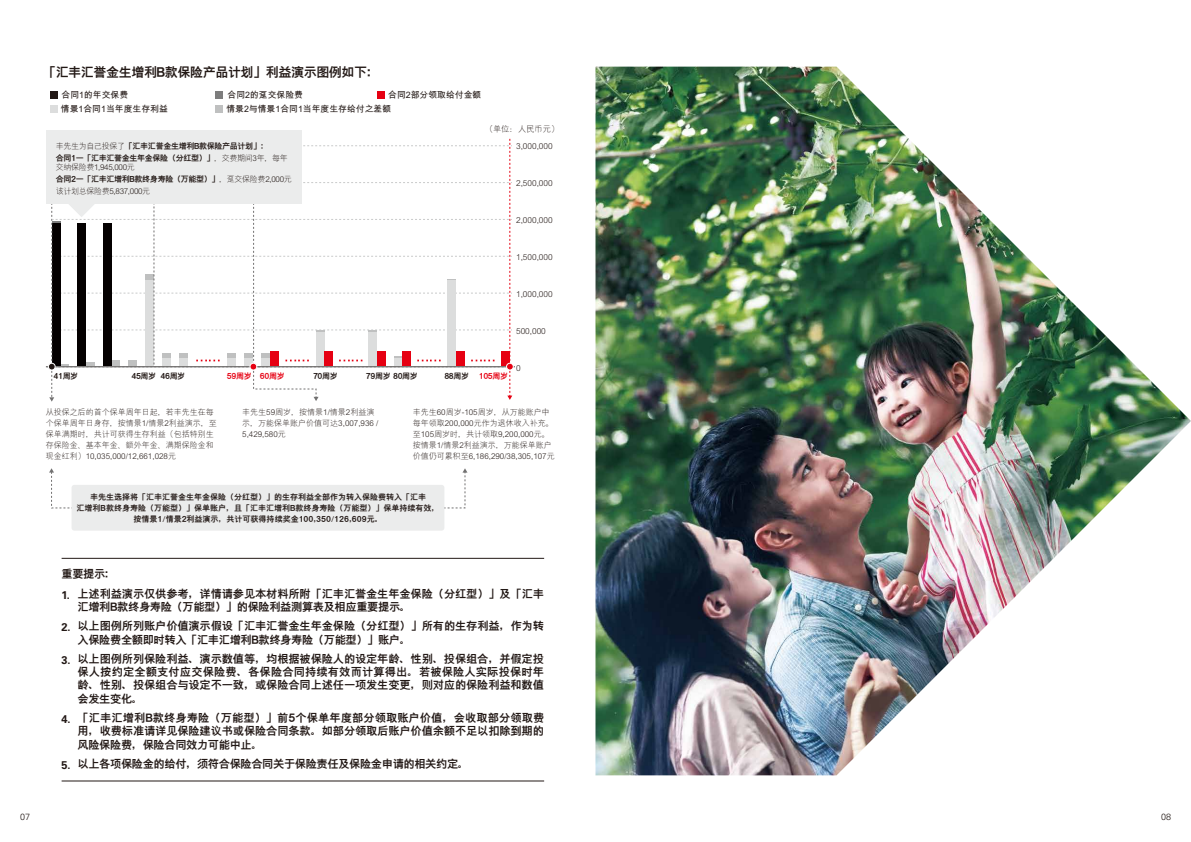
<style>
.page{position:relative;width:1191px;height:842px;background:#fff}
.page>*{position:absolute;margin:0;border:0;box-sizing:border-box;transform-origin:0 0}
.t1{font:800 13px "M Hei PR Cfor HSBC";letter-spacing:-.03em;color:#221815}
.t2{font:800 11.2px/13.2px "M Hei PR Cfor HSBC";letter-spacing:-.01em;color:#221815}
.t3{font:800 11.2px "M Hei PR Cfor HSBC";letter-spacing:-.03em;color:#221815}
.t4{font:700 11.2px "Univers LT Std";color:#221815}
.t5{font:300 9px "Univers LT Std";color:#221815}
.t6{font:700 8.8px "M Hei PR Cfor HSBC";color:#221815}
.t7{font:300 8.2px "M Hei PR Cfor HSBC";color:#221815}
.t8{font:300 8px/11px "M Hei PR Cfor HSBC";color:#221815}
.t9{font:800 8px/11px "M Hei PR Cfor HSBC";color:#221815;text-align:center}
.t10{font:300 8px/12px "M Hei PR Cfor HSBC";letter-spacing:-.04em;color:#221815}
.t11{font:800 8px/12px "M Hei PR Cfor HSBC";letter-spacing:-.04em;color:#221815}
.t12{font:800 8px "M Hei PR Cfor HSBC";letter-spacing:-.05em;color:#e60012}
.t13{font:800 8px "M Hei PR Cfor HSBC";letter-spacing:-.05em;color:#221815}
.s1{color:#221814}
.s2{font-weight:300}
.s3{font-weight:800}
.s4{color:#221815}
</style>
<div class="page">
<img style="left:595px;top:67px;width:596px;height:708px">
<hr style="left:62px;top:558px;width:482px;height:1px;background:#221815">
<hr style="left:62px;top:781px;width:482px;height:1px;background:#221815">
<div style="left:50px;top:105px;width:7px;height:7px;background:#dcdddd"></div>
<div style="left:216px;top:105px;width:7px;height:7px;background:#bfc0c0"></div>
<svg style="left:49px;top:468px;width:5px;height:5px"></svg>
<svg style="left:462px;top:468px;width:5px;height:5px"></svg>
<div style="left:72px;top:485px;width:372px;height:46px;background:#ebecec;border-radius:3px"></div>
<div style="left:50px;top:91px;width:7px;height:7px;background:#221815"></div>
<div style="left:216px;top:91px;width:7px;height:7px;background:#7d7d7d"></div>
<div style="left:377px;top:91px;width:8px;height:7px;background:#e60012"></div>
<hr style="left:46px;top:366px;width:469px;height:1px;background:#494645">
<svg style="left:47px;top:130px;width:465px;height:272px"></svg>
<div style="left:48px;top:363px;width:7px;height:7px;background:#221815;border-radius:50%"></div>
<div style="left:48px;top:363px;width:7px;height:7px;border:1px solid #fff;border-radius:50%"></div>
<div style="left:250px;top:363px;width:7px;height:7px;background:#e60012;border-radius:50%"></div>
<div style="left:250px;top:363px;width:7px;height:7px;border:1px solid #fff;border-radius:50%"></div>
<div style="left:506px;top:363px;width:7px;height:7px;background:#e60012;border-radius:50%"></div>
<div style="left:506px;top:363px;width:7px;height:7px;border:1px solid #fff;border-radius:50%"></div>
<p class="t1" style="left:43px;top:65px;width:338px">「汇丰汇誉金生增利B款保险产品计划」利益演示图例如下：</p>
<p class="t6" style="left:61px;top:90px;width:68px">合同1的年交保费</p>
<p class="t6" style="left:227px;top:90px;width:77px">合同2的趸交保险费</p>
<p class="t6" style="left:388px;top:90px;width:95px"><span class="s1">合同2</span>部分领取给付金额</p>
<p class="t6" style="left:61px;top:104px;width:108px">情景1合同1当年度生存利益</p>
<p class="t6" style="left:226px;top:104px;width:166px">情景2与情景1合同1当年度生存给付之差额</p>
<p class="t7" style="left:485px;top:125px;width:76px">（单位：人民币元）</p>
<p class="t11" style="left:56px;top:139px;width:234px"><span class="s2">丰先生为自己投保了</span>「汇丰汇誉金生增利B款保险产品计划」：<br>合同1一「汇丰汇誉金生年金保险（分红型）」<span class="s2">，交费期间3年，每年</span></p>
<p class="t10" style="left:56px;top:160px;width:238px">交纳保险费1,945,000元<br><span class="s3">合同2一「汇丰汇增利B款终身寿险（万能型）」</span>，趸交保险费2,000元该计划总保险费5,837,000元</p>
<p class="t9" style="left:54px;top:370px;width:26px">41周岁</p>
<p class="t13" style="left:131px;top:372px;width:55px">45周岁 46周岁</p>
<p class="t12" style="left:227px;top:372px;width:59px">59周岁 60周岁</p>
<p class="t9" style="left:313px;top:370px;width:26px">70周岁</p>
<p class="t13" style="left:366px;top:372px;width:53px">79周岁 80周岁</p>
<p class="t12" style="left:444px;top:372px;width:65px"><span class="s4">88周岁</span> 105周岁</p>
<p class="t7" style="left:516px;top:142px;width:38px">3,000,000</p>
<p class="t7" style="left:516px;top:179px;width:38px">2,500,000</p>
<p class="t7" style="left:516px;top:216px;width:38px">2,000,000</p>
<p class="t7" style="left:516px;top:253px;width:38px">1,500,000</p>
<p class="t7" style="left:516px;top:290px;width:38px">1,000,000</p>
<p class="t7" style="left:516px;top:327px;width:31px">500,000</p>
<p class="t7" style="left:516px;top:364px;width:6px">0</p>
<p class="t8" style="left:46px;top:406px;width:173px">从投保之后的首个保单周年日起，若丰先生在每个保单周年日身存，按情景1/情景2利益演示，至保单满期时，共计可获得生存利益（包括特别生存保险金、基本年金、额外年金、满期保险金和现金红利）10,035,000/12,661,028元</p>
<p class="t8" style="left:242px;top:406px;width:138px">丰先生59周岁，按情景1/情景2利益演示，万能保单账户价值可达3,007,936 /<br>5,429,580元</p>
<p class="t8" style="left:413px;top:406px;width:143px">丰先生60周岁-105周岁，从万能账户中每年领取200,000元作为退休收入补充。至105周岁时，共计领取9,200,000元。按情景1/情景2利益演示，万能保单账户价值仍可累积至6,186,290/38,305,107元</p>
<p class="t9" style="left:77px;top:492px;width:364px">丰先生选择将「汇丰汇誉金生年金保险（分红型）」的生存利益全部作为转入保险费转入「汇丰<br>汇增利B款终身寿险（万能型）」保单账户，且「汇丰汇增利B款终身寿险（万能型）」保单持续有效，按情景1/情景2利益演示，共计可获得持续奖金100,350/126,609元。</p>
<p class="t2" style="left:77px;top:564px;width:468px;line-height:19.3px;text-indent:-16px">重要提示：<br>上述利益演示仅供参考，详情请参见本材料所附「汇丰汇誉金生年金保险（分红型）」及「汇丰</p>
<p class="t2" style="left:77px;top:597px;width:468px;line-height:19.3px">汇增利B款终身寿险（万能型）」的保险利益测算表及相应重要提示。<br>以上图例所列账户价值演示假设「汇丰汇誉金生年金保险（分红型）」所有的生存利益，作为转</p>
<p class="t2" style="left:77px;top:630px;width:468px;line-height:19.3px">入保险费全额即时转入「汇丰汇增利B款终身寿险（万能型）」账户。<br>以上图例所列保险利益、演示数值等，均根据被保险人的设定年龄、性别、投保组合，并假定投</p>
<p class="t2" style="left:77px;top:665px;width:468px;text-align:justify">保人按约定全额支付应交保险费、各保险合同持续有效而计算得出。若被保险人实际投保时年龄、性别、投保组合与设定不一致，或保险合同上述任一项发生变更，则对应的保险利益和数值会发生变化。</p>
<p class="t2" style="left:77px;top:711px;width:468px;text-align:justify">「汇丰汇增利B款终身寿险（万能型）」前5个保单年度部分领取账户价值，会收取部分领取费用，收费标准请详见保险建议书或保险合同条款。如部分领取后账户价值余额不足以扣除到期的风险保险费，保险合同效力可能中止。</p>
<p class="t3" style="left:77px;top:758px;width:393px">以上各项保险金的给付，须符合保险合同关于保险责任及保险金申请的相关约定。</p>
<p class="t4" style="left:62px;top:588px;width:10px">1.</p>
<p class="t4" style="left:62px;top:621px;width:10px">2.</p>
<p class="t4" style="left:62px;top:653px;width:10px">3.</p>
<p class="t4" style="left:62px;top:712px;width:10px">4.</p>
<p class="t4" style="left:62px;top:758px;width:10px">5.</p>
<p class="t5" style="left:20px;top:811px;width:12px">07</p>
<p class="t5" style="left:1161px;top:811px;width:12px">08</p>
</div>
